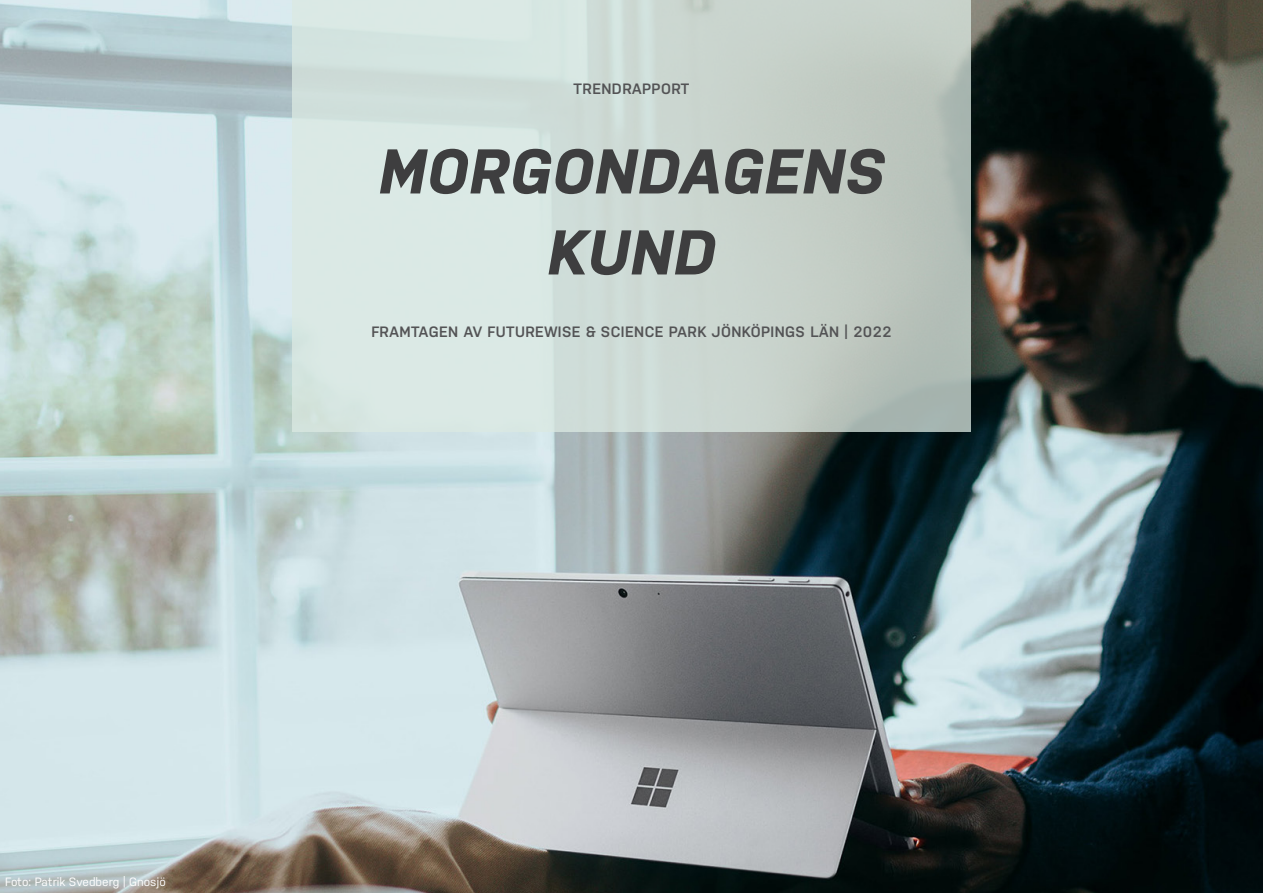
<style>
.page{position:relative;width:1263px;height:893px;background:#fff}
.page>*{position:absolute;margin:0;border:0;box-sizing:border-box;transform-origin:0 0}
.t1{font:italic 700 63px "Nudista";letter-spacing:.01em;color:#3e3e3f}
.t2{font:600 15px "Nudista";letter-spacing:.03em;color:#535355}
.Brödtext_-_9_pkt{font:12px "Nudista";color:#fff}
</style>
<div class="page">
<img style="left:0;top:0;width:1263px;height:893px">
<svg style="left:292px;top:0;width:679px;height:432px"></svg>
<p class="t2" style="left:574px;top:80px;width:117px">TRENDRAPPORT</p>
<p class="t1" style="left:379px;top:135px;width:507px">MORGONDAGENS</p>
<p class="t1" style="left:547px;top:216px;width:170px">KUND</p>
<p class="t2" style="left:371px;top:323px;width:522px">FRAMTAGEN AV FUTUREWISE &amp; SCIENCE PARK JÖNKÖPINGS LÄN | 2022</p>
<p class="Brödtext_-_9_pkt" style="left:5px;top:875px;width:162px">Foto: Patrik Svedberg | Gnosjö</p>
</div>
